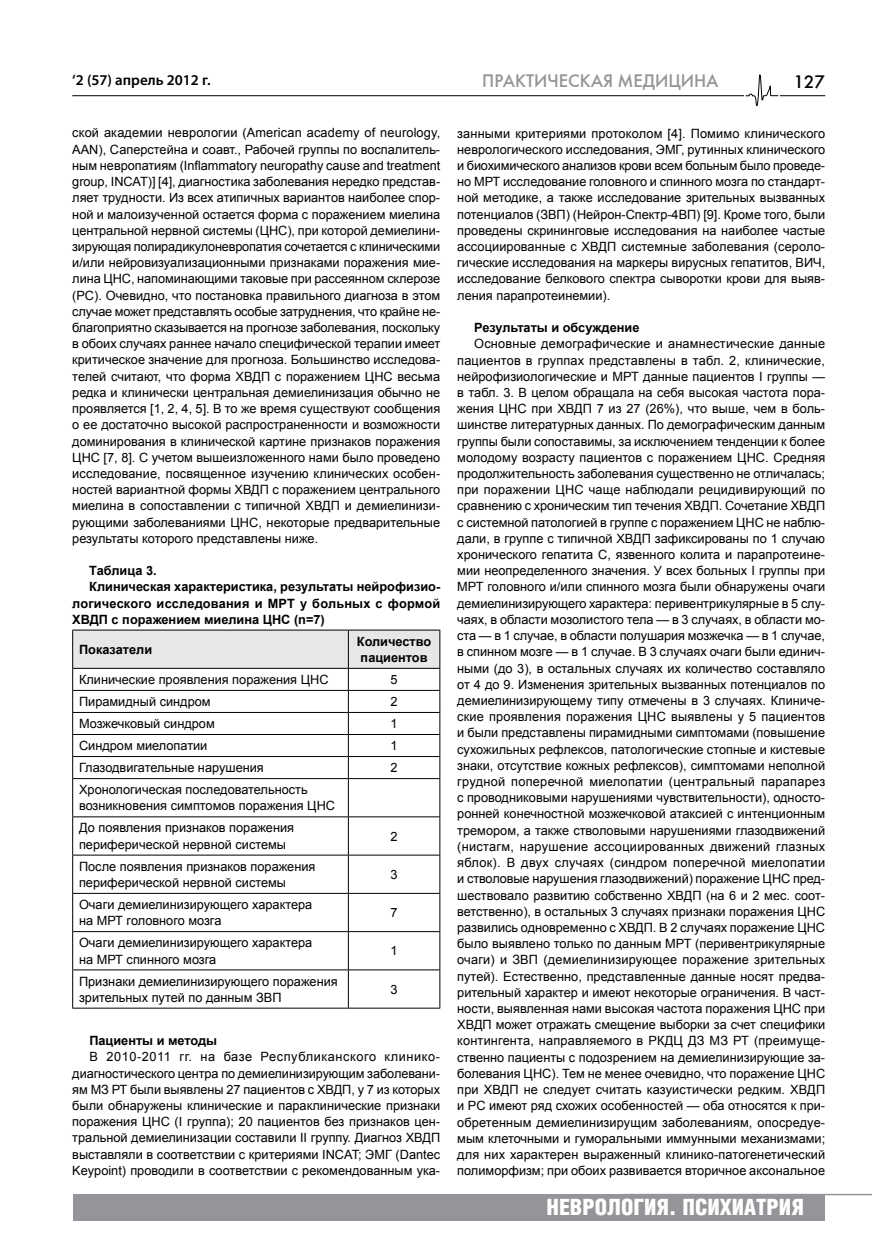
<style>
.page{position:relative;width:872px;height:1255px;background:#fff}
.page>*{position:absolute;margin:0;border:0;box-sizing:border-box;transform-origin:0 0}
.t1{font:900 22.5px "Helios Cond";color:#fff}
.t2{font:18px "Futuris C";color:#939598}
.t3{font:18px "Futuris C";color:#000}
.t4{font:600 15px "Myriad Pro";color:#000}
.t5{font:12.75px/16.2px "Arial";color:#000}
.t6{font:700 12.75px/16.2px "Arial";color:#000}
</style>
<div class="page">
<hr style="left:72px;top:95px;width:753px;height:1px;background:#000">
<div style="left:744px;top:73px;width:35px;height:33px;background:#fff"></div>
<svg style="left:745px;top:74px;width:34px;height:32px"></svg>
<div style="left:74px;top:1193px;width:751px;height:27px;background:#939598"></div>
<hr style="left:623px;top:1193px;width:249px;height:2px;background:#939598">
<hr style="left:72px;top:629px;width:276px;height:1px;background:#000">
<hr style="left:348px;top:629px;width:92px;height:1px;background:#000">
<svg style="left:72px;top:630px;width:368px;height:148px"></svg>
<hr style="left:72px;top:778px;width:276px;height:1px;background:#000">
<hr style="left:72px;top:779px;width:1px;height:37px;background:#000">
<hr style="left:348px;top:778px;width:92px;height:1px;background:#000">
<hr style="left:348px;top:779px;width:1px;height:37px;background:#000">
<hr style="left:439px;top:779px;width:1px;height:37px;background:#000">
<hr style="left:72px;top:816px;width:276px;height:1px;background:#000">
<hr style="left:72px;top:817px;width:1px;height:37px;background:#000">
<hr style="left:348px;top:816px;width:92px;height:1px;background:#000">
<hr style="left:348px;top:817px;width:1px;height:37px;background:#000">
<hr style="left:439px;top:817px;width:1px;height:37px;background:#000">
<hr style="left:72px;top:854px;width:276px;height:1px;background:#000">
<hr style="left:72px;top:855px;width:1px;height:38px;background:#000">
<hr style="left:348px;top:854px;width:92px;height:1px;background:#000">
<hr style="left:348px;top:855px;width:1px;height:38px;background:#000">
<hr style="left:439px;top:855px;width:1px;height:38px;background:#000">
<hr style="left:72px;top:893px;width:276px;height:1px;background:#000">
<hr style="left:72px;top:893px;width:1px;height:38px;background:#000">
<hr style="left:348px;top:893px;width:92px;height:1px;background:#000">
<hr style="left:348px;top:893px;width:1px;height:38px;background:#000">
<hr style="left:439px;top:893px;width:1px;height:38px;background:#000">
<hr style="left:72px;top:931px;width:276px;height:1px;background:#000">
<hr style="left:72px;top:932px;width:1px;height:37px;background:#000">
<hr style="left:348px;top:931px;width:92px;height:1px;background:#000">
<hr style="left:348px;top:932px;width:1px;height:37px;background:#000">
<hr style="left:439px;top:932px;width:1px;height:37px;background:#000">
<hr style="left:72px;top:969px;width:276px;height:1px;background:#000">
<hr style="left:72px;top:970px;width:1px;height:37px;background:#000">
<hr style="left:348px;top:969px;width:92px;height:1px;background:#000">
<hr style="left:348px;top:970px;width:1px;height:37px;background:#000">
<hr style="left:439px;top:970px;width:1px;height:37px;background:#000">
<hr style="left:72px;top:1007px;width:276px;height:1px;background:#000">
<hr style="left:348px;top:1007px;width:92px;height:1px;background:#000">
<p class="t4" style="left:72px;top:71px;width:140px">‘2 (57) апрель 2012 г.</p>
<p class="t5" style="left:72px;top:125px;width:369px;text-align:justify">ской академии неврологии (American academy of neurology, AAN), Саперстейна и соавт., Рабочей группы по воспалитель&shy;ным невропатиям (Inflammatory neuropathy cause and treatment group, INCAT)] [4], диагностика заболевания нередко представ&shy;ляет трудности. Из всех атипичных вариантов наиболее спор&shy;ной и малоизученной остается форма с поражением миелина центральной нервной системы (ЦНС), при которой демиелини&shy;зирующая полирадикулоневропатия сочетается с клиническими и/или нейровизуализационными признаками поражения мие&shy;лина ЦНС, напоминающими таковые при рассеянном склерозе (РС). Очевидно, что постановка правильного диагноза в этом случае может представлять особые затруднения, что крайне не&shy;благоприятно сказывается на прогнозе заболевания, поскольку в обоих случаях раннее начало специфической терапии имеет критическое значение для прогноза. Большинство исследова&shy;телей считают, что форма ХВДП с поражением ЦНС весьма редка и клинически центральная демиелинизация обычно не проявляется [1, 2, 4, 5]. В то же время существуют сообщения о ее достаточно высокой распространенности и возможности доминирования в клинической картине признаков поражения ЦНС [7, 8]. С учетом вышеизложенного нами было проведено исследование, посвященное изучению клинических особен&shy;ностей вариантной формы ХВДП с поражением центрального миелина в сопоставлении с типичной ХВДП и демиелинизи&shy;рующими заболеваниями ЦНС, некоторые предварительные результаты которого представлены ниже.</p>
<p class="t6" style="left:89px;top:563px;width:69px">Таблица 3.</p>
<p class="t6" style="left:89px;top:579px;width:352px">Клиническая характеристика, результаты нейрофизио-</p>
<p class="t6" style="left:72px;top:595px;width:369px">логического исследования и МРТ у больных с формой</p>
<p class="t6" style="left:72px;top:611px;width:254px">ХВДП с поражением миелина ЦНС (n=7)</p>
<p class="t6" style="left:79px;top:641px;width:75px">Показатели</p>
<p class="t6" style="left:357px;top:633px;width:76px">Количество пациентов</p>
<p class="t5" style="left:79px;top:671px;width:251px">Клинические проявления поражения ЦНС</p>
<p class="t5" style="left:390px;top:671px;width:9px">5</p>
<p class="t5" style="left:79px;top:693px;width:133px">Пирамидный синдром</p>
<p class="t5" style="left:390px;top:693px;width:9px">2</p>
<p class="t5" style="left:79px;top:715px;width:137px">Мозжечковый синдром</p>
<p class="t5" style="left:390px;top:715px;width:9px">1</p>
<p class="t5" style="left:79px;top:737px;width:130px">Синдром миелопатии</p>
<p class="t5" style="left:390px;top:737px;width:9px">1</p>
<p class="t5" style="left:79px;top:759px;width:186px">Глазодвигательные нарушения</p>
<p class="t5" style="left:390px;top:759px;width:9px">2</p>
<p class="t5" style="left:79px;top:781px;width:258px">Хронологическая последовательность возникновения симптомов поражения ЦНС</p>
<p class="t5" style="left:79px;top:820px;width:217px">До появления признаков поражения периферической нервной системы</p>
<p class="t5" style="left:390px;top:828px;width:9px">2</p>
<p class="t5" style="left:79px;top:858px;width:238px">После появления признаков поражения периферической нервной системы</p>
<p class="t5" style="left:390px;top:866px;width:9px">3</p>
<p class="t5" style="left:79px;top:896px;width:235px">Очаги демиелинизирующего характера на МРТ головного мозга</p>
<p class="t5" style="left:390px;top:904px;width:9px">7</p>
<p class="t5" style="left:79px;top:934px;width:235px">Очаги демиелинизирующего характера на МРТ спинного мозга</p>
<p class="t5" style="left:390px;top:942px;width:9px">1</p>
<p class="t5" style="left:79px;top:973px;width:260px">Признаки демиелинизирующего поражения зрительных путей по данным ЗВП</p>
<p class="t5" style="left:390px;top:981px;width:9px">3</p>
<p class="t6" style="left:89px;top:1032px;width:129px">Пациенты и методы</p>
<p class="t5" style="left:72px;top:1048px;width:369px;text-align:justify;text-indent:17px">В 2010-2011 гг. на базе Республиканского клинико&shy;диагностического центра по демиелинизирующим заболевани&shy;ям МЗ РТ были выявлены 27 пациентов с ХВДП, у 7 из которых были обнаружены клинические и параклинические признаки поражения ЦНС (I группа); 20 пациентов без признаков цен&shy;тральной демиелинизации составили II группу. Диагноз ХВДП выставляли в соответствии с критериями INCAT; ЭМГ (Dantec Keypoint) проводили в соответствии с рекомендованным ука-</p>
<h2 class="t2" style="left:482px;top:69px;width:238px">ПРАКТИЧЕСКАЯ МЕДИЦИНА</h2>
<h2 class="t3" style="left:793px;top:71px;width:33px">127</h2>
<p class="t5" style="left:457px;top:125px;width:369px;text-align:justify">занными критериями протоколом [4]. Помимо клинического неврологического исследования, ЭМГ, рутинных клинического и биохимического анализов крови всем больным было проведе&shy;но МРТ исследование головного и спинного мозга по стандарт&shy;ной методике, а также исследование зрительных вызванных потенциалов (ЗВП) (Нейрон-Спектр-4ВП) [9]. Кроме того, были проведены скрининговые исследования на наиболее частые ассоциированные с ХВДП системные заболевания (сероло&shy;гические исследования на маркеры вирусных гепатитов, ВИЧ, исследование белкового спектра сыворотки крови для выяв&shy;ления парапротеинемии).</p>
<p class="t6" style="left:474px;top:320px;width:167px">Результаты и обсуждение</p>
<p class="t5" style="left:457px;top:336px;width:369px;text-align:justify;text-indent:17px">Основные демографические и анамнестические данные пациентов в группах представлены в табл. 2, клинические, нейрофизиологические и МРТ данные пациентов I группы — в табл. 3. В целом обращала на себя высокая частота пора&shy;жения ЦНС при ХВДП 7 из 27 (26%), что выше, чем в боль&shy;шинстве литературных данных. По демографическим данным группы были сопоставимы, за исключением тенденции к более молодому возрасту пациентов с поражением ЦНС. Средняя продолжительность заболевания существенно не отличалась; при поражении ЦНС чаще наблюдали рецидивирующий по сравнению с хроническим тип течения ХВДП. Сочетание ХВДП с системной патологией в группе с поражением ЦНС не наблю&shy;дали, в группе с типичной ХВДП зафиксированы по 1 случаю хронического гепатита C, язвенного колита и парапротеине&shy;мии неопределенного значения. У всех больных I группы при МРТ головного и/или спинного мозга были обнаружены очаги демиелинизирующего характера: перивентрикулярные в 5 слу&shy;чаях, в области мозолистого тела — в 3 случаях, в области мо&shy;ста — в 1 случае, в области полушария мозжечка — в 1 случае, в спинном мозге — в 1 случае. В 3 случаях очаги были единич&shy;ными (до 3), в остальных случаях их количество составляло от 4 до 9. Изменения зрительных вызванных потенциалов по демиелинизирующему типу отмечены в 3 случаях. Клиниче&shy;ские проявления поражения ЦНС выявлены у 5 пациентов и были представлены пирамидными симптомами (повышение сухожильных рефлексов, патологические стопные и кистевые знаки, отсутствие кожных рефлексов), симптомами неполной грудной поперечной миелопатии (центральный парапарез с проводниковыми нарушениями чувствительности), односто&shy;ронней конечностной мозжечковой атаксией с интенционным тремором, а также стволовыми нарушениями глазодвижений (нистагм, нарушение ассоциированных движений глазных яблок). В двух случаях (синдром поперечной миелопатии и стволовые нарушения глазодвижений) поражение ЦНС пред&shy;шествовало развитию собственно ХВДП (на 6 и 2 мес. соот&shy;ветственно), в остальных 3 случаях признаки поражения ЦНС развились одновременно с ХВДП. В 2 случаях поражение ЦНС было выявлено только по данным МРТ (перивентрикулярные очаги) и ЗВП (демиелинизирующее поражение зрительных путей). Естественно, представленные данные носят предва&shy;рительный характер и имеют некоторые ограничения. В част&shy;ности, выявленная нами высокая частота поражения ЦНС при ХВДП может отражать смещение выборки за счет специфики контингента, направляемого в РКДЦ ДЗ МЗ РТ (преимуще&shy;ственно пациенты с подозрением на демиелинизирующие за&shy;болевания ЦНС). Тем не менее очевидно, что поражение ЦНС при ХВДП не следует считать казуистически редким. ХВДП и РС имеют ряд схожих особенностей — оба относятся к при&shy;обретенным демиелинизирущим заболеваниям, опосредуе&shy;мым клеточными и гуморальными иммунными механизмами; для них характерен выраженный клинико-патогенетический полиморфизм; при обоих развивается вторичное аксональное</p>
<h1 class="t1" style="left:546px;top:1193px;width:259px">НЕВРОЛОГИЯ. ПСИХИАТРИЯ</h1>
</div>
